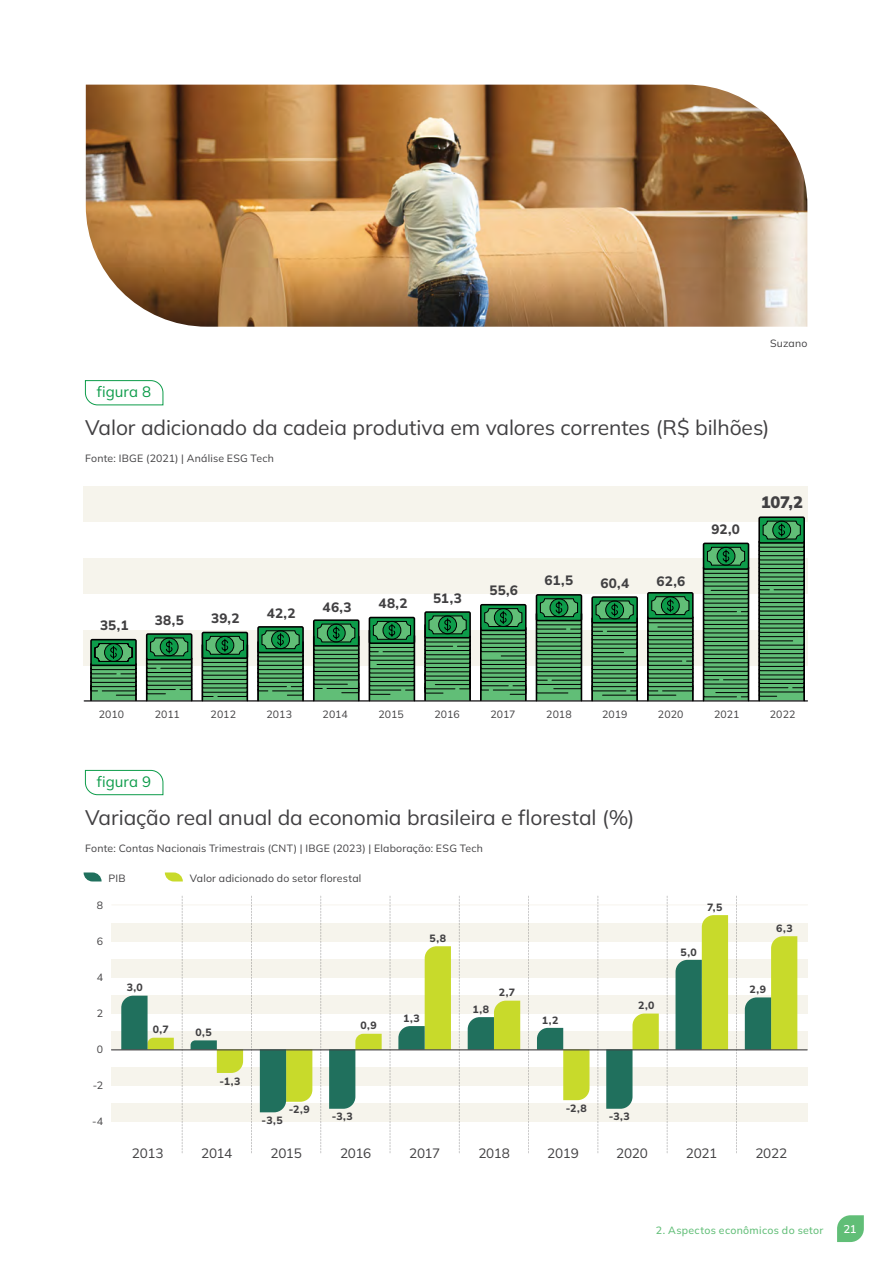
<style>
.page{position:relative;width:893px;height:1263px;background:#fff}
.page>*{position:absolute;margin:0;border:0;box-sizing:border-box;transform-origin:0 0}
.t1{font:21px "Mulish";letter-spacing:-.005em;color:#414042}
.t2{font:900 16.5px "Mulish";color:#414042}
.t3{font:15px "Mulish";letter-spacing:.005em;color:#0d9c4a}
.t4{font:800 13.5px "Mulish";letter-spacing:.015em;color:#414042}
.t5{font:13.5px "Mulish";letter-spacing:-.015em;color:#414042}
.t6{font:600 11.25px "Mulish";color:#fff}
.t7{font:10.5px "Mulish";letter-spacing:.015em;color:#414042}
.t8{font:800 10.5px "Mulish";color:#414042}
.t9{font:500 10.5px "Mulish";letter-spacing:.03em;color:#61be77}
</style>
<div class="page">
<svg style="left:837px;top:1215px;width:27px;height:27px"></svg>
<div style="left:84px;top:486px;width:724px;height:36px;background:#f6f4ec"></div>
<svg style="left:85px;top:380px;width:79px;height:26px"></svg>
<svg style="left:85px;top:770px;width:79px;height:25px"></svg>
<div style="left:759px;top:517px;width:45px;height:26px;background:#0d9c4a"></div>
<hr style="left:84px;top:700px;width:723px;height:2px;background:#414042">
<div style="left:758px;top:516px;width:47px;height:28px;border:2px solid #000"></div>
<svg style="left:90px;top:520px;width:715px;height:181px"></svg>
<hr style="left:803px;top:542px;width:2px;height:159px;background:#000">
<hr style="left:758px;top:542px;width:2px;height:159px;background:#000">
<hr style="left:748px;top:568px;width:1px;height:133px;background:#000">
<hr style="left:703px;top:568px;width:1px;height:133px;background:#000">
<hr style="left:692px;top:617px;width:2px;height:84px;background:#000">
<hr style="left:647px;top:617px;width:2px;height:84px;background:#000">
<hr style="left:636px;top:618px;width:2px;height:83px;background:#000">
<hr style="left:591px;top:618px;width:2px;height:83px;background:#000">
<hr style="left:536px;top:614px;width:1px;height:87px;background:#000">
<hr style="left:581px;top:614px;width:1px;height:87px;background:#000">
<hr style="left:525px;top:628px;width:2px;height:72px;background:#000">
<hr style="left:480px;top:628px;width:2px;height:72px;background:#000">
<hr style="left:469px;top:636px;width:2px;height:64px;background:#000">
<hr style="left:424px;top:625px;width:2px;height:75px;background:#000">
<hr style="left:369px;top:630px;width:1px;height:71px;background:#000">
<hr style="left:414px;top:636px;width:1px;height:65px;background:#000">
<hr style="left:313px;top:636px;width:2px;height:65px;background:#000">
<hr style="left:358px;top:636px;width:1px;height:65px;background:#000">
<hr style="left:90px;top:664px;width:2px;height:36px;background:#000">
<hr style="left:135px;top:664px;width:2px;height:36px;background:#000">
<hr style="left:146px;top:658px;width:1px;height:43px;background:#000">
<hr style="left:191px;top:658px;width:1px;height:43px;background:#000">
<hr style="left:247px;top:645px;width:1px;height:56px;background:#000">
<hr style="left:257px;top:642px;width:2px;height:59px;background:#000">
<hr style="left:202px;top:645px;width:1px;height:56px;background:#000">
<hr style="left:302px;top:642px;width:2px;height:59px;background:#000">
<hr style="left:111px;top:904px;width:697px;height:1px;background:#e4dcc1">
<div style="left:111px;top:959px;width:697px;height:18px;background:#f6f4ec"></div>
<div style="left:111px;top:1068px;width:697px;height:18px;background:#f6f4ec"></div>
<div style="left:111px;top:1103px;width:697px;height:18px;background:#f6f4ec"></div>
<div style="left:111px;top:923px;width:697px;height:18px;background:#f6f4ec"></div>
<div style="left:111px;top:1031px;width:697px;height:19px;background:#f6f4ec"></div>
<div style="left:111px;top:995px;width:697px;height:18px;background:#f6f4ec"></div>
<svg style="left:84px;top:872px;width:18px;height:9px"></svg>
<svg style="left:165px;top:872px;width:18px;height:9px"></svg>
<svg style="left:745px;top:936px;width:52px;height:113px"></svg>
<svg style="left:675px;top:915px;width:53px;height:134px"></svg>
<svg style="left:606px;top:1013px;width:53px;height:96px"></svg>
<svg style="left:537px;top:1028px;width:52px;height:72px"></svg>
<svg style="left:468px;top:1001px;width:52px;height:48px"></svg>
<svg style="left:398px;top:946px;width:53px;height:103px"></svg>
<svg style="left:329px;top:1034px;width:53px;height:75px"></svg>
<svg style="left:260px;top:1050px;width:52px;height:62px;background:#79a757"></svg>
<svg style="left:191px;top:1040px;width:52px;height:33px"></svg>
<svg style="left:121px;top:996px;width:53px;height:53px"></svg>
<hr style="left:111px;top:1049px;width:696px;height:1px;background:#414042">
<svg style="left:182px;top:896px;width:1px;height:257px"></svg>
<svg style="left:736px;top:896px;width:1px;height:257px"></svg>
<svg style="left:667px;top:896px;width:1px;height:257px"></svg>
<svg style="left:598px;top:896px;width:1px;height:257px"></svg>
<svg style="left:528px;top:896px;width:1px;height:257px"></svg>
<svg style="left:459px;top:896px;width:1px;height:257px"></svg>
<svg style="left:390px;top:896px;width:1px;height:257px"></svg>
<svg style="left:320px;top:896px;width:1px;height:257px"></svg>
<svg style="left:251px;top:896px;width:1px;height:257px"></svg>
<img style="left:86px;top:85px;width:721px;height:242px">
<p class="t7" style="left:770px;top:336px;width:39px">Suzano</p>
<h3 class="t3" style="left:97px;top:382px;width:56px">figura 8</h3>
<h1 class="t1" style="left:85px;top:413px;width:686px">Valor adicionado da cadeia produtiva em valores correntes (R$ bilhões)</h1>
<p class="t7" style="left:85px;top:451px;width:190px">Fonte: IBGE (2021) | Análise ESG Tech</p>
<p class="t4" style="left:100px;top:616px;width:30px">35,1</p>
<p class="t4" style="left:155px;top:611px;width:30px">38,5</p>
<p class="t4" style="left:211px;top:609px;width:30px">39,2</p>
<p class="t4" style="left:267px;top:604px;width:30px">42,2</p>
<p class="t4" style="left:323px;top:598px;width:30px">46,3</p>
<p class="t4" style="left:379px;top:594px;width:31px">48,2</p>
<p class="t4" style="left:433px;top:589px;width:30px">51,3</p>
<p class="t4" style="left:489px;top:581px;width:30px">55,6</p>
<p class="t4" style="left:545px;top:571px;width:30px">61,5</p>
<p class="t4" style="left:600px;top:574px;width:30px">60,4</p>
<p class="t4" style="left:656px;top:572px;width:30px">62,6</p>
<p class="t4" style="left:711px;top:520px;width:30px">92,0</p>
<h2 class="t2" style="left:761px;top:491px;width:44px">107,2</h2>
<p class="t7" style="left:99px;top:707px;width:27px">2010</p>
<p class="t7" style="left:155px;top:707px;width:27px">2011</p>
<p class="t7" style="left:211px;top:707px;width:27px">2012</p>
<p class="t7" style="left:266px;top:707px;width:27px">2013</p>
<p class="t7" style="left:323px;top:707px;width:27px">2014</p>
<p class="t7" style="left:378px;top:707px;width:27px">2015</p>
<p class="t7" style="left:434px;top:707px;width:27px">2016</p>
<p class="t7" style="left:490px;top:707px;width:27px">2017</p>
<p class="t7" style="left:546px;top:707px;width:27px">2018</p>
<p class="t7" style="left:602px;top:707px;width:27px">2019</p>
<p class="t7" style="left:658px;top:707px;width:27px">2020</p>
<p class="t7" style="left:714px;top:707px;width:27px">2021</p>
<p class="t7" style="left:770px;top:707px;width:27px">2022</p>
<h3 class="t3" style="left:97px;top:771px;width:56px">figura 9</h3>
<h1 class="t1" style="left:85px;top:803px;width:551px">Variação real anual da economia brasileira e florestal (%)</h1>
<p class="t7" style="left:85px;top:841px;width:399px">Fonte: Contas Nacionais Trimestrais (CNT) | IBGE (2023) | Elaboração: ESG Tech</p>
<p class="t7" style="left:109px;top:871px;width:19px">PIB</p>
<p class="t7" style="left:190px;top:871px;width:173px">Valor adicionado do setor florestal</p>
<p class="t7" style="left:97px;top:898px;width:8px">8</p>
<p class="t7" style="left:97px;top:934px;width:8px">6</p>
<p class="t7" style="left:97px;top:970px;width:8px">4</p>
<p class="t7" style="left:97px;top:1006px;width:8px">2</p>
<p class="t7" style="left:97px;top:1042px;width:8px">0</p>
<p class="t7" style="left:93px;top:1078px;width:12px">-2</p>
<p class="t7" style="left:92px;top:1114px;width:13px">-4</p>
<p class="t8" style="left:127px;top:980px;width:18px">3,0</p>
<p class="t8" style="left:153px;top:1022px;width:18px">0,7</p>
<p class="t8" style="left:196px;top:1025px;width:18px">0,5</p>
<p class="t8" style="left:219px;top:1074px;width:22px">-1,3</p>
<p class="t8" style="left:289px;top:1102px;width:22px">-2,9</p>
<p class="t8" style="left:262px;top:1113px;width:23px">-3,5</p>
<p class="t8" style="left:360px;top:1018px;width:18px">0,9</p>
<p class="t8" style="left:332px;top:1109px;width:23px">-3,3</p>
<p class="t8" style="left:430px;top:931px;width:18px">5,8</p>
<p class="t8" style="left:403px;top:1011px;width:18px">1,3</p>
<p class="t8" style="left:472px;top:1002px;width:18px">1,8</p>
<p class="t8" style="left:499px;top:985px;width:18px">2,7</p>
<p class="t8" style="left:542px;top:1013px;width:18px">1,2</p>
<p class="t8" style="left:638px;top:998px;width:18px">2,0</p>
<p class="t8" style="left:707px;top:900px;width:17px">7,5</p>
<p class="t8" style="left:681px;top:945px;width:18px">5,0</p>
<p class="t8" style="left:776px;top:921px;width:18px">6,3</p>
<p class="t8" style="left:750px;top:982px;width:18px">2,9</p>
<p class="t8" style="left:566px;top:1101px;width:22px">-2,8</p>
<p class="t8" style="left:609px;top:1109px;width:23px">-3,3</p>
<p class="t5" style="left:132px;top:1144px;width:33px">2013</p>
<p class="t5" style="left:201px;top:1144px;width:33px">2014</p>
<p class="t5" style="left:271px;top:1144px;width:33px">2015</p>
<p class="t5" style="left:340px;top:1144px;width:33px">2016</p>
<p class="t5" style="left:409px;top:1144px;width:33px">2017</p>
<p class="t5" style="left:478px;top:1144px;width:33px">2018</p>
<p class="t5" style="left:547px;top:1144px;width:33px">2019</p>
<p class="t5" style="left:616px;top:1144px;width:33px">2020</p>
<p class="t5" style="left:686px;top:1144px;width:33px">2021</p>
<p class="t5" style="left:755px;top:1144px;width:33px">2022</p>
<p class="t9" style="left:656px;top:1223px;width:169px">2. Aspectos econômicos do setor</p>
<p class="t6" style="left:843px;top:1221px;width:15px">21</p>
</div>
